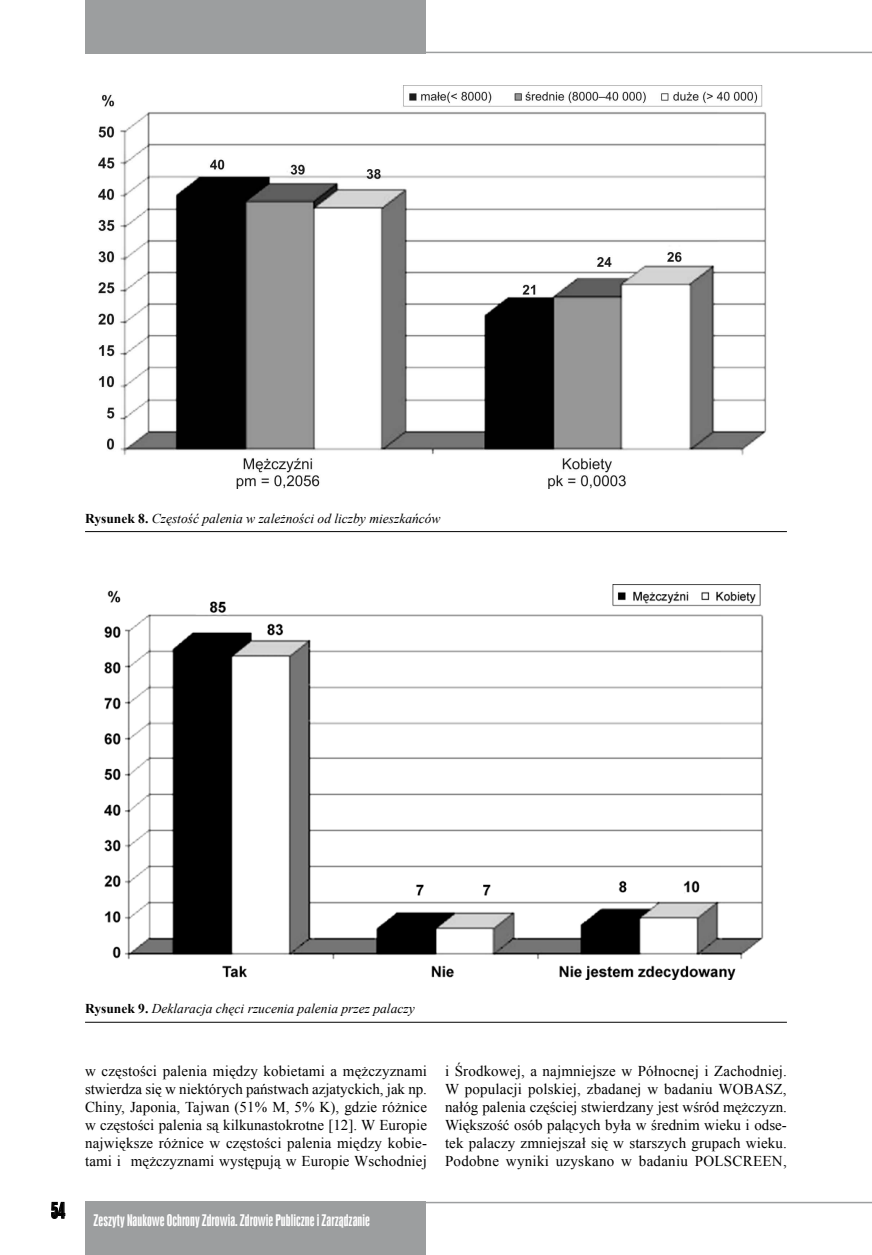
<style>
.page{position:relative;width:872px;height:1255px;background:#fff}
.page>*{position:absolute;margin:0;border:0;box-sizing:border-box;transform-origin:0 0}
.t1{font:21px "Swis 924 EU Normal";color:#000}
.t2{font:15px/18px "Times New Roman";letter-spacing:.01em;color:#000;text-align:justify}
.t3{font:15px "Swis 924 EU Normal";letter-spacing:.005em;color:#fff}
.t4{font:italic 13.5px "Times New Roman";color:#000}
.s1{font-weight:700;font-style:normal}
</style>
<div class="page">
<hr style="left:425px;top:52px;width:447px;height:1px;background:#9c9e9f">
<hr style="left:425px;top:1201px;width:447px;height:2px;background:#9c9e9f">
<svg style="left:51px;top:1201px;width:14px;height:17px"></svg>
<div style="left:85px;top:1201px;width:340px;height:53px;background:#9c9e9f"></div>
<div style="left:85px;top:0;width:340px;height:53px;background:#9c9e9f"></div>
<hr style="left:85px;top:531px;width:702px;height:1px;background:#000">
<img style="left:99px;top:85px;width:668px;height:403px">
<img style="left:105px;top:584px;width:659px;height:395px">
<hr style="left:85px;top:1021px;width:702px;height:1px;background:#000">
<p class="t4" style="left:85px;top:509px;width:357px"><span class="s1">Rysunek 8.</span> Częstość palenia w zależności od liczby mieszkańców</p>
<h1 class="t1" style="left:51px;top:1197px;width:16px">54</h1>
<p class="t4" style="left:85px;top:999px;width:331px"><span class="s1">Rysunek 9.</span> Deklaracja chęci rzucenia palenia przez palaczy</p>
<p class="t2" style="left:85px;top:1061px;width:343px">w częstości palenia między kobietami a mężczyznami stwierdza się w niektórych państwach azjatyckich, jak np.<br>Chiny, Japonia, Tajwan (51% M, 5% K), gdzie różnice w częstości palenia są kilkunastokrotne [12]. W Europie największe różnice w częstości palenia między kobie&shy;tami i mężczyznami występują w Europie Wschodniej</p>
<p class="t2" style="left:445px;top:1061px;width:343px">i Środkowej, a najmniejsze w Północnej i Zachodniej.<br>W populacji polskiej, zbadanej w badaniu WOBASZ, nałóg palenia częściej stwierdzany jest wśród mężczyzn.<br>Większość osób palących była w średnim wieku i odse&shy;tek palaczy zmniejszał się w starszych grupach wieku.<br>Podobne wyniki uzyskano w badaniu POLSCREEN,</p>
<p class="t3" style="left:94px;top:1211px;width:278px">Zeszyty Naukowe Ochrony Zdrowia. Zdrowie Publiczne i Zarządzanie</p>
</div>
